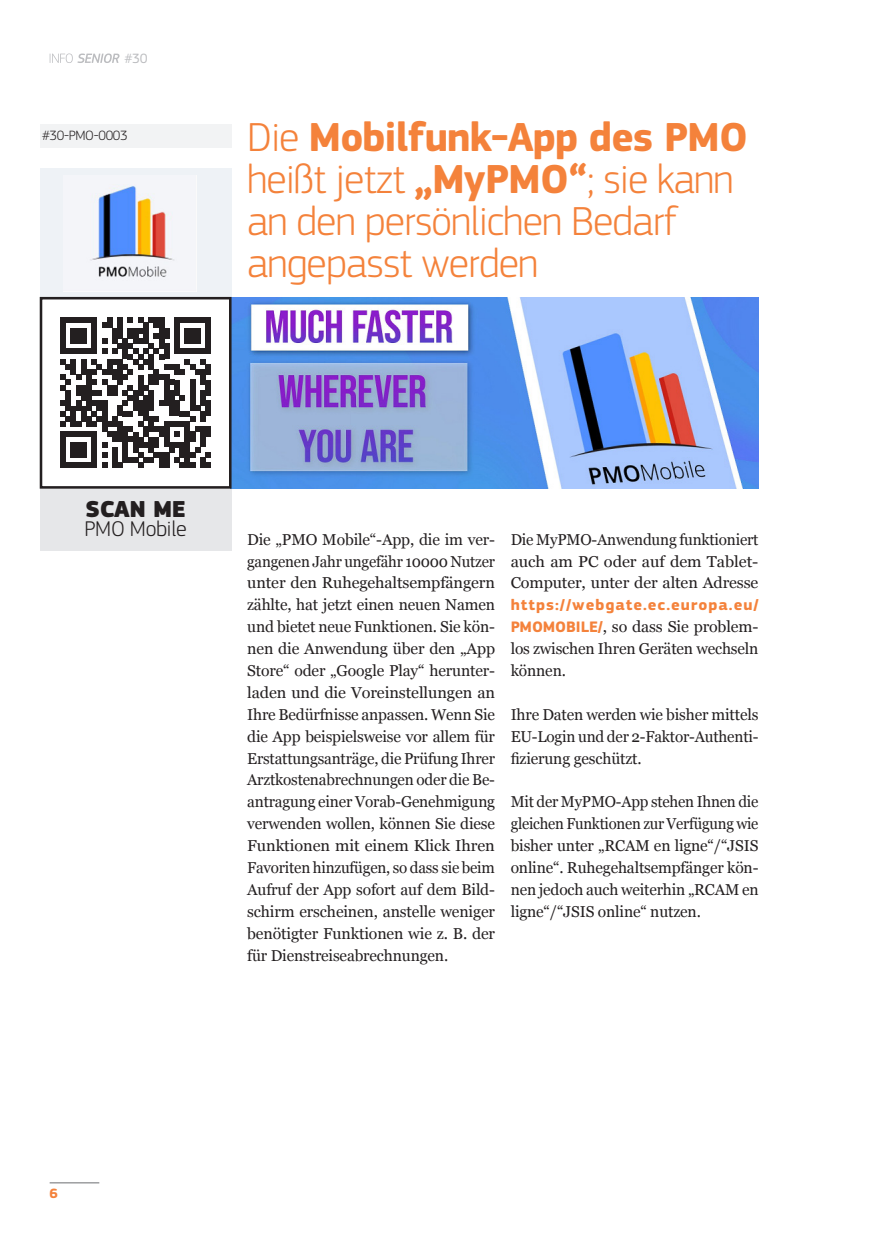
<style>
.page{position:relative;width:874px;height:1241px;background:#fff}
.page>*{position:absolute;margin:0;border:0;box-sizing:border-box;transform-origin:0 0}
.IS-M-TITRE_BLUE__NO_UNDERLINE{font:300 42px/42px "EC Square Sans Pro";letter-spacing:-.02em;color:#f4823b}
.t1{font:900 23.97px "EC Square Sans Pro Extra";letter-spacing:-.01em;color:#231f20}
.t2{font:300 22.05px "EC Square Sans Pro";letter-spacing:-.01em;color:#231f20}
.IS-M-Body{font:15.75px/21.9px "Georgia";letter-spacing:-.01em;color:#231f20;text-align:justify}
.IS-M-Body-2{font:15.75px/21.9px "Georgia";letter-spacing:-.01em;color:#231f20;text-align:justify;scale:.96 1}
.t3{font:300 14px "EC Square Sans Pro";letter-spacing:-.02em;color:#231f20}
.t4{font:14px "EC Square Sans Pro";color:#bcbdc0}
.t5{font:700 14px "EC Square Sans Pro";color:#f4823b}
.s1{font-weight:700}
.s2{font-family:"EC Square Sans Pro";font-weight:700;color:#f4823b}
</style>
<div class="page">
<hr style="left:50px;top:1182px;width:49px;height:1px;background:#6c6d70">
<svg style="left:50px;top:53px;width:69px;height:10px"></svg>
<div style="left:40px;top:169px;width:191px;height:139px;background:#eef2f6"></div>
<img style="left:63px;top:184px;width:133px;height:108px">
<div style="left:40px;top:124px;width:191px;height:23px;background:#f2f3f4"></div>
<img style="left:231px;top:297px;width:527px;height:191px">
<div style="left:40px;top:488px;width:191px;height:62px;background:#e6e7e9"></div>
<div style="left:41px;top:298px;width:189px;height:189px;background:#fff"></div>
<svg style="left:60px;top:317px;width:151px;height:151px"></svg>
<div style="left:40px;top:297px;width:191px;height:191px;border:3px solid #231f20"></div>
<p class="t4" style="left:124px;top:50px;width:25px">#30</p>
<p class="t3" style="left:42px;top:127px;width:87px">#30-PMO-0003</p>
<h1 class="IS-M-TITRE_BLUE__NO_UNDERLINE" style="left:247px;top:115px;width:502px">Die <span class="s1">Mobilfunk-App des PMO </span>heißt jetzt <span class="s1">„MyPMO“</span>; sie kann an den persönlichen Bedarf angepasst werden</h1>
<p class="t1" style="left:85px;top:494px;width:102px">SCAN ME</p>
<p class="t2" style="left:84px;top:515px;width:104px">PMO Mobile</p>
<p class="IS-M-Body" style="left:247px;top:527px;width:249px">Die „PMO Mobile“-App, die im ver&shy;gangenen Jahr ungefähr 10000 Nutzer unter den Ruhegehaltsempfängern zählte, hat jetzt einen neuen Namen und bietet neue Funktionen. Sie kön&shy;nen die Anwendung über den „App Store“ oder „Google Play“ herunter&shy;laden und die Voreinstellungen an Ihre Bedürfnisse anpassen. Wenn Sie die App beispielsweise vor allem für Erstattungsanträge, die Prüfung Ihrer Arztkostenabrechnungen oder die Be&shy;antragung einer Vorab-Genehmigung verwenden wollen, können Sie diese Funktionen mit einem Klick Ihren Favoriten hinzufügen, so dass sie beim Aufruf der App sofort auf dem Bild&shy;schirm erscheinen, anstelle weniger benötigter Funktionen wie z. B. der für Dienstreiseabrechnungen.</p>
<p class="IS-M-Body" style="left:510px;top:527px;width:249px">Die MyPMO-Anwendung funktioniert auch am PC oder auf dem Tablet-Computer, unter der alten Adresse <span class="s2">https://webgate.ec.europa.eu/ PMOMOBILE/</span>, so dass Sie problem&shy;los zwischen Ihren Geräten wechseln können.</p>
<p class="IS-M-Body" style="left:510px;top:702px;width:249px">Ihre Daten werden wie bisher mittels EU-Login und der 2-Faktor-Authenti&shy;fizierung geschützt.</p>
<p class="IS-M-Body-2" style="left:510px;top:790px;width:259px">Mit der MyPMO-App stehen Ihnen die gleichen Funktionen zur Verfügung wie bisher unter „RCAM en ligne“/“JSIS online“. Ruhegehaltsempfänger kön&shy;nen jedoch auch weiterhin „RCAM en ligne“/“JSIS online“ nutzen.</p>
<p class="t5" style="left:50px;top:1184px;width:10px">6</p>
</div>
